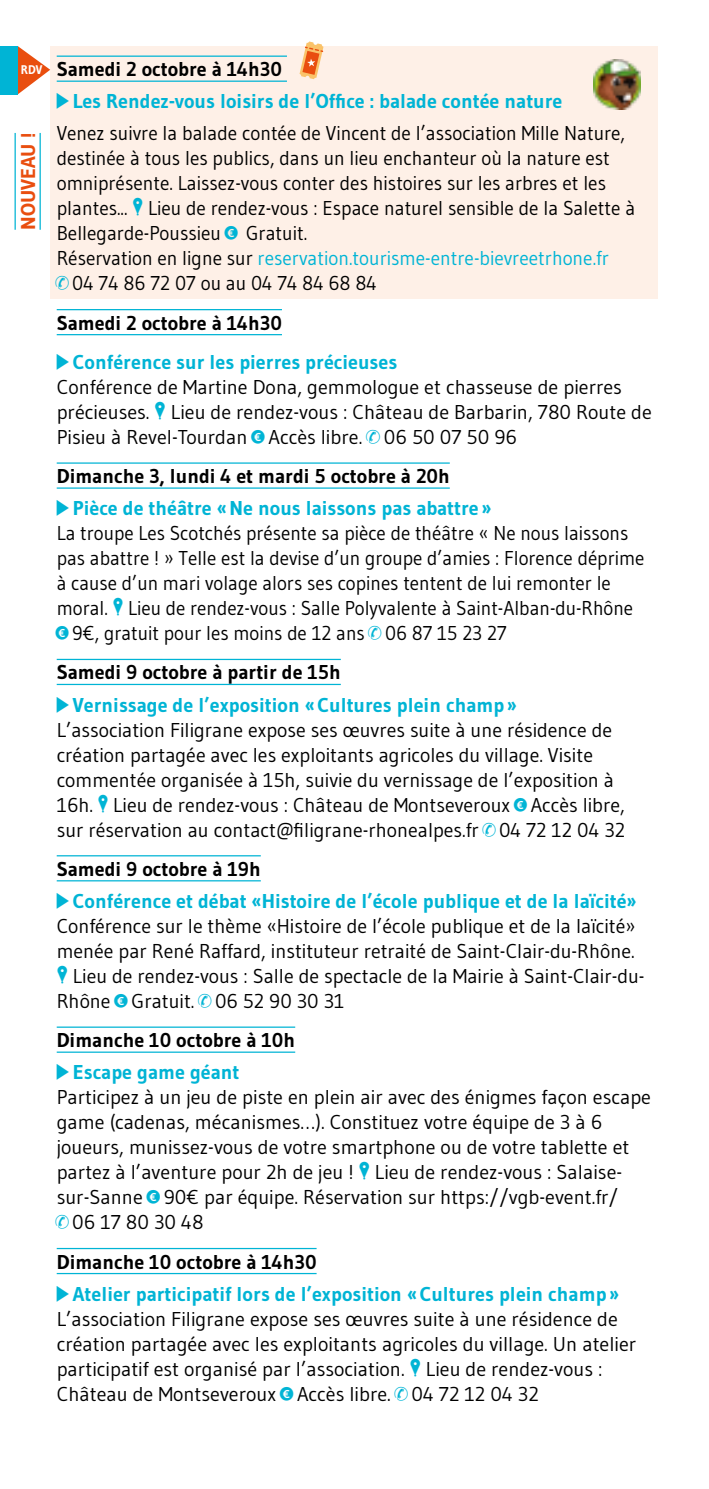
<style>
.page{position:relative;width:709px;height:1489px;background:#fff}
.page>*{position:absolute;margin:0;border:0;box-sizing:border-box;transform-origin:0 0}
.t1{font:20px/25px "Gudea";color:#000}
.t2{font:20px/25px "Gudea";color:#000;scale:.96 1}
.t3{font:700 20px/32px "Gudea";color:#00b4d5}
.t4{font:20px/25px "Gudea";color:#000;scale:.95 1}
.t5{font:700 20px/32px "Gudea";color:#000}
.t6{font:700 20px "Gudea";color:#e94e0f}
.t7{font:700 12.5px "Gudea";color:#fff;scale:.96 1}
.s1{font-weight:700}
.s2{font-family:"CCPRT";color:#00b4d5}
.s3{font-weight:700;color:#00b4d5}
.s4{color:#00b4d5}
.s5{color:#000}
.s6{font-family:"CCPRT";font-weight:400}
.s7{font-family:"CCPRT";font-weight:400;color:#00b4d5}
</style>
<div class="page">
<div style="left:51px;top:46px;width:607px;height:252px;background:#fef0e7"></div>
<svg style="left:299px;top:41px;width:24px;height:38px"></svg>
<hr style="left:57px;top:56px;width:230px;height:1px;background:#00b4d5">
<hr style="left:57px;top:309px;width:225px;height:1px;background:#00b4d5">
<hr style="left:57px;top:462px;width:393px;height:1px;background:#00b4d5">
<hr style="left:57px;top:658px;width:284px;height:2px;background:#00b4d5">
<hr style="left:57px;top:855px;width:204px;height:1px;background:#00b4d5">
<hr style="left:57px;top:1026px;width:238px;height:1px;background:#00b4d5">
<hr style="left:57px;top:1247px;width:259px;height:1px;background:#00b4d5">
<hr style="left:57px;top:81px;width:230px;height:1px;background:#00b4d5">
<hr style="left:57px;top:334px;width:225px;height:1px;background:#00b4d5">
<hr style="left:57px;top:487px;width:393px;height:1px;background:#00b4d5">
<hr style="left:57px;top:683px;width:284px;height:2px;background:#00b4d5">
<hr style="left:57px;top:880px;width:204px;height:1px;background:#00b4d5">
<hr style="left:57px;top:1051px;width:238px;height:1px;background:#00b4d5">
<hr style="left:57px;top:1272px;width:259px;height:1px;background:#00b4d5">
<hr style="left:15px;top:133px;width:1px;height:97px;background:#00b4d5">
<hr style="left:40px;top:133px;width:1px;height:97px;background:#00b4d5">
<svg style="left:18px;top:46px;width:32px;height:48px"></svg>
<div style="left:0;top:46px;width:18px;height:49px;background:#00b4d5"></div>
<img style="left:594px;top:60px;width:46px;height:50px">
<p class="t7" style="left:21px;top:62px;width:24px">RDV</p>
<p class="t6" style="left:16px;top:230px;width:98px;rotate:-90deg">NOUVEAU !</p>
<p class="t2" style="left:57px;top:53px;width:594px;line-height:32px"><span class="s1">Samedi 2 octobre à 14h30<br></span><span class="s2">}</span> <span class="s3">Les Rendez-vous loisirs de l’Office : balade contée nature<br></span>Venez suivre la balade contée de Vincent de l’association Mille Nature,</p>
<p class="t2" style="left:57px;top:145px;width:604px">destinée à tous les publics, dans un lieu enchanteur où la nature est omniprésente. Laissez-vous conter des histoires sur les arbres et les plantes... <span class="s2">¤</span> Lieu de rendez-vous : Espace naturel sensible de la Salette à Bellegarde-Poussieu <span class="s2">$</span> Gratuit.<br>Réservation en ligne sur <span class="s4">reservation.tourisme-entre-bievreetrhone.fr<br></span><span class="s2">¿</span> 04 74 86 72 07 ou au 04 74 84 68 84</p>
<p class="t3" style="left:57px;top:303px;width:342px;line-height:39.2px"><span class="s5">Samedi 2 octobre à 14h30<br></span><span class="s6">}</span> Conférence sur les pierres précieuses</p>
<p class="t1" style="left:57px;top:374px;width:596px">Conférence de Martine Dona, gemmologue et chasseuse de pierres précieuses. <span class="s2">¤</span> Lieu de rendez-vous : Château de Barbarin, 780 Route de<br>Pisieu à Revel-Tourdan <span class="s2">$</span> Accès libre. <span class="s2">¿</span> 06 50 07 50 96</p>
<p class="t3" style="left:57px;top:460px;width:436px"><span class="s5">Dimanche 3, lundi 4 et mardi 5 octobre à 20h<br></span><span class="s6">}</span> Pièce de théâtre «Ne nous laissons pas abattre»</p>
<p class="t4" style="left:57px;top:520px;width:620px">La troupe Les Scotchés présente sa pièce de théâtre « Ne nous laissons pas abattre ! » Telle est la devise d’un groupe d’amies : Florence déprime à cause d’un mari volage alors ses copines tentent de lui remonter le moral. <span class="s2">¤</span> Lieu de rendez-vous : Salle Polyvalente à Saint-Alban-du-Rhône <span class="s2">$</span> 9€, gratuit pour les moins de 12 ans <span class="s2">¿</span> 06 87 15 23 27</p>
<p class="t3" style="left:57px;top:656px;width:462px"><span class="s5">Samedi 9 octobre à partir de 15h<br></span><span class="s6">}</span> Vernissage de l’exposition «Cultures plein champ»</p>
<p class="t1" style="left:57px;top:716px;width:570px">L’association Filigrane expose ses œuvres suite à une résidence de création partagée avec les exploitants agricoles du village. Visite commentée organisée à 15h, suivie du vernissage de l’exposition à 16h. <span class="s2">¤</span> Lieu de rendez-vous : Château de Montseveroux <span class="s2">$</span> Accès libre, sur réservation au contact@filigrane-rhonealpes.fr <span class="s2">¿</span> 04 72 12 04 32</p>
<p class="t3" style="left:57px;top:852px;width:581px"><span class="s5">Samedi 9 octobre à 19h<br></span><span class="s6">}</span> Conférence et débat «Histoire de l’école publique et de la laïcité»</p>
<p class="t1" style="left:57px;top:913px;width:589px">Conférence sur le thème «Histoire de l’école publique et de la laïcité» menée par René Raffard, instituteur retraité de Saint-Clair-du-Rhône. <span class="s2">¤</span> Lieu de rendez-vous : Salle de spectacle de la Mairie à Saint-Clair-du-Rhône <span class="s2">$</span> Gratuit. <span class="s2">¿</span> 06 52 90 30 31</p>
<p class="t5" style="left:57px;top:1024px;width:240px">Dimanche 10 octobre à 10h <span class="s7">}</span> <span class="s4">Escape game géant</span></p>
<p class="t1" style="left:57px;top:1084px;width:596px">Participez à un jeu de piste en plein air avec des énigmes façon escape game (cadenas, mécanismes…). Constituez votre équipe de 3 à 6 joueurs, munissez-vous de votre smartphone ou de votre tablette et partez à l’aventure pour 2h de jeu ! <span class="s2">¤</span> Lieu de rendez-vous : Salaise&shy;sur-Sanne <span class="s2">$</span> 90€ par équipe. Réservation sur https://vgb-event.fr/<br><span class="s2">¿</span> 06 17 80 30 48</p>
<p class="t3" style="left:57px;top:1245px;width:564px"><span class="s5">Dimanche 10 octobre à 14h30<br></span><span class="s6">}</span> Atelier participatif lors de l’exposition «Cultures plein champ»</p>
<p class="t1" style="left:57px;top:1305px;width:581px">L’association Filigrane expose ses œuvres suite à une résidence de création partagée avec les exploitants agricoles du village. Un atelier participatif est organisé par l’association. <span class="s2">¤</span> Lieu de rendez-vous :<br>Château de Montseveroux <span class="s2">$</span> Accès libre. <span class="s2">¿</span> 04 72 12 04 32</p>
</div>
